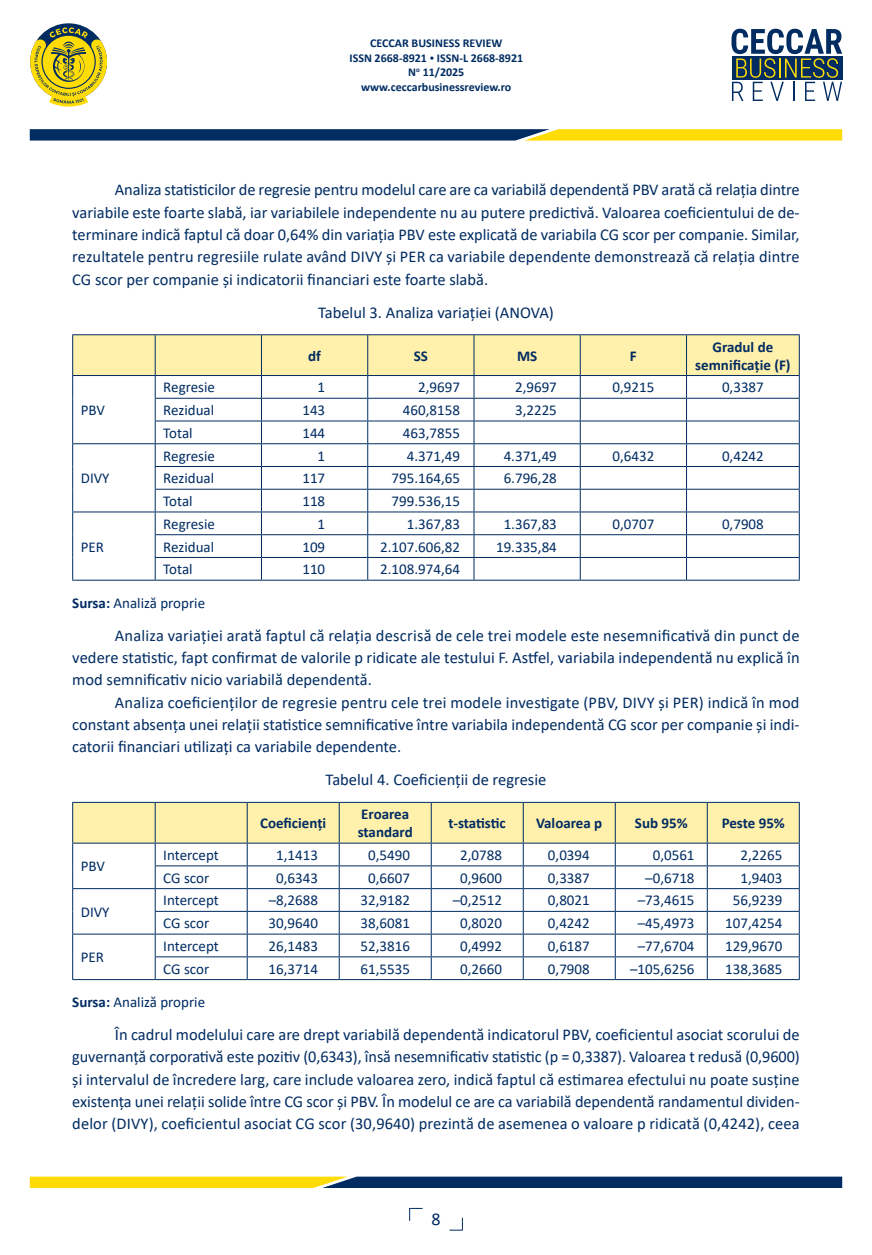
<style>
.page{position:relative;width:872px;height:1255px;background:#fff}
.page>*{position:absolute;margin:0;border:0;box-sizing:border-box;transform-origin:0 0}
.t1{font:18px "Calibri";color:#002c62}
.t2{font:16.5px/22.4px "Calibri";color:#002c62;text-align:justify}
.t3{font:15px "Calibri";color:#002c62}
.t4{font:700 15px/18px "Calibri";color:#002c62;text-align:center}
.t5{font:700 12px/14.4px "Calibri";color:#002c62;text-align:center}
.s1{font-size:9px}
.s2{font-weight:700}
</style>
<div class="page">
<svg style="left:409px;top:1207px;width:13px;height:13px"></svg>
<svg style="left:30px;top:27px;width:77px;height:80px"></svg>
<svg style="left:731px;top:29px;width:111px;height:72px"></svg>
<svg style="left:30px;top:129px;width:812px;height:11px"></svg>
<svg style="left:30px;top:1176px;width:812px;height:11px"></svg>
<svg style="left:449px;top:1217px;width:14px;height:13px"></svg>
<hr style="left:72px;top:334px;width:83px;height:1px;background:#002c62">
<hr style="left:155px;top:334px;width:106px;height:1px;background:#002c62">
<hr style="left:261px;top:334px;width:107px;height:1px;background:#002c62">
<hr style="left:368px;top:334px;width:106px;height:1px;background:#002c62">
<hr style="left:474px;top:334px;width:106px;height:1px;background:#002c62">
<hr style="left:580px;top:334px;width:106px;height:1px;background:#002c62">
<hr style="left:686px;top:334px;width:113px;height:1px;background:#002c62">
<svg style="left:72px;top:335px;width:728px;height:245px"></svg>
<hr style="left:72px;top:580px;width:83px;height:1px;background:#002c62">
<hr style="left:155px;top:580px;width:106px;height:1px;background:#002c62">
<hr style="left:261px;top:580px;width:107px;height:1px;background:#002c62">
<hr style="left:368px;top:580px;width:106px;height:1px;background:#002c62">
<hr style="left:474px;top:580px;width:106px;height:1px;background:#002c62">
<hr style="left:580px;top:580px;width:106px;height:1px;background:#002c62">
<hr style="left:686px;top:580px;width:113px;height:1px;background:#002c62">
<svg style="left:72px;top:802px;width:728px;height:177px"></svg>
<hr style="left:72px;top:979px;width:83px;height:1px;background:#002c62">
<hr style="left:155px;top:979px;width:92px;height:1px;background:#002c62">
<hr style="left:247px;top:979px;width:92px;height:1px;background:#002c62">
<hr style="left:339px;top:979px;width:92px;height:1px;background:#002c62">
<hr style="left:431px;top:979px;width:92px;height:1px;background:#002c62">
<hr style="left:523px;top:979px;width:92px;height:1px;background:#002c62">
<hr style="left:615px;top:979px;width:92px;height:1px;background:#002c62">
<hr style="left:707px;top:979px;width:92px;height:1px;background:#002c62">
<p class="t5" style="left:349px;top:36px;width:175px">CECCAR BUSINESS REVIEW<br>ISSN 2668-8921 <span class="s1">•</span> ISSN-L 2668-8921<br>N<sup>o</sup> 11/2025 www.ceccarbusinessreview.ro</p>
<p class="t2" style="left:72px;top:178px;width:729px;text-indent:43px">Analiza statisticilor de regresie pentru modelul care are ca variabilă dependentă PBV arată că relația dintre variabile este foarte slabă, iar variabilele independente nu au putere predictivă. Valoarea coeficientului de de&shy;terminare indică faptul că doar 0,64% din variația PBV este explicată de variabila CG scor per companie. Similar, rezultatele pentru regresiile rulate având DIVY și PER ca variabile dependente demonstrează că relația dintre CG scor per companie și indicatorii financiari este foarte slabă.</p>
<p class="t2" style="left:318px;top:301px;width:237px">Tabelul 3. Analiza variației (ANOVA)</p>
<p class="t4" style="left:308px;top:346px;width:14px">df</p>
<p class="t4" style="left:414px;top:346px;width:16px">SS</p>
<p class="t4" style="left:517px;top:346px;width:22px">MS</p>
<p class="t4" style="left:630px;top:346px;width:8px">F</p>
<p class="t4" style="left:695px;top:337px;width:97px">Gradul de semnificație (F)</p>
<p class="t3" style="left:81px;top:399px;width:26px">PBV</p>
<p class="t3" style="left:163px;top:377px;width:53px">Regresie</p>
<p class="t3" style="left:317px;top:377px;width:9px">1</p>
<p class="t3" style="left:418px;top:377px;width:43px">2,9697</p>
<p class="t3" style="left:515px;top:377px;width:43px">2,9697</p>
<p class="t3" style="left:612px;top:377px;width:43px">0,9215</p>
<p class="t3" style="left:722px;top:377px;width:43px">0,3387</p>
<p class="t3" style="left:163px;top:399px;width:52px">Rezidual</p>
<p class="t3" style="left:302px;top:399px;width:24px">143</p>
<p class="t3" style="left:403px;top:399px;width:58px">460,8158</p>
<p class="t3" style="left:515px;top:399px;width:43px">3,2225</p>
<p class="t3" style="left:163px;top:422px;width:31px">Total</p>
<p class="t3" style="left:302px;top:422px;width:24px">144</p>
<p class="t3" style="left:403px;top:422px;width:58px">463,7855</p>
<p class="t3" style="left:81px;top:468px;width:30px">DIVY</p>
<p class="t3" style="left:163px;top:445px;width:53px">Regresie</p>
<p class="t3" style="left:317px;top:445px;width:9px">1</p>
<p class="t3" style="left:407px;top:445px;width:55px">4.371,49</p>
<p class="t3" style="left:504px;top:445px;width:55px">4.371,49</p>
<p class="t3" style="left:612px;top:445px;width:43px">0,6432</p>
<p class="t3" style="left:722px;top:445px;width:43px">0,4242</p>
<p class="t3" style="left:163px;top:468px;width:52px">Rezidual</p>
<p class="t3" style="left:302px;top:468px;width:24px">117</p>
<p class="t3" style="left:391px;top:468px;width:70px">795.164,65</p>
<p class="t3" style="left:504px;top:468px;width:55px">6.796,28</p>
<p class="t3" style="left:163px;top:490px;width:31px">Total</p>
<p class="t3" style="left:302px;top:490px;width:24px">118</p>
<p class="t3" style="left:391px;top:490px;width:70px">799.536,15</p>
<p class="t3" style="left:163px;top:513px;width:53px">Regresie</p>
<p class="t3" style="left:317px;top:513px;width:9px">1</p>
<p class="t3" style="left:407px;top:513px;width:55px">1.367,83</p>
<p class="t3" style="left:504px;top:513px;width:55px">1.367,83</p>
<p class="t3" style="left:612px;top:513px;width:43px">0,0707</p>
<p class="t3" style="left:722px;top:513px;width:43px">0,7908</p>
<p class="t3" style="left:163px;top:536px;width:52px">Rezidual</p>
<p class="t3" style="left:302px;top:536px;width:24px">109</p>
<p class="t3" style="left:380px;top:536px;width:81px">2.107.606,82</p>
<p class="t3" style="left:496px;top:536px;width:62px">19.335,84</p>
<p class="t3" style="left:163px;top:559px;width:31px">Total</p>
<p class="t3" style="left:302px;top:559px;width:24px">110</p>
<p class="t3" style="left:380px;top:559px;width:81px">2.108.974,64</p>
<p class="t3" style="left:72px;top:592px;width:134px"><span class="s2">Sursa:</span> Analiză proprie</p>
<p class="t2" style="left:72px;top:623px;width:729px;text-indent:43px">Analiza variației arată faptul că relația descrisă de cele trei modele este nesemnificativă din punct de vedere statistic, fapt confirmat de valorile p ridicate ale testului F. Astfel, variabila independentă nu explică în mod semnificativ nicio variabilă dependentă.</p>
<p class="t2" style="left:72px;top:690px;width:728px;text-indent:43px">Analiza coeficienților de regresie pentru cele trei modele investigate (PBV, DIVY și PER) indică în mod constant absența unei relații statistice semnificative între variabila independentă CG scor per companie și indi&shy;catorii financiari utilizați ca variabile dependente.</p>
<p class="t2" style="left:325px;top:768px;width:222px">Tabelul 4. Coeficienții de regresie</p>
<p class="t4" style="left:260px;top:814px;width:68px">Coeficienți</p>
<p class="t4" style="left:358px;top:805px;width:56px;text-align:left">Eroarea standard</p>
<p class="t4" style="left:448px;top:814px;width:59px">t-statistic</p>
<p class="t4" style="left:536px;top:814px;width:68px">Valoarea p</p>
<p class="t4" style="left:635px;top:814px;width:54px">Sub 95%</p>
<p class="t4" style="left:721px;top:814px;width:65px">Peste 95%</p>
<p class="t3" style="left:81px;top:855px;width:26px">PBV</p>
<p class="t3" style="left:81px;top:536px;width:25px">PER</p>
<p class="t3" style="left:163px;top:844px;width:57px">Intercept</p>
<p class="t3" style="left:276px;top:844px;width:43px">1,1413</p>
<p class="t3" style="left:368px;top:844px;width:43px">0,5490</p>
<p class="t3" style="left:460px;top:844px;width:43px">2,0788</p>
<p class="t3" style="left:548px;top:844px;width:43px">0,0394</p>
<p class="t3" style="left:653px;top:844px;width:43px">0,0561</p>
<p class="t3" style="left:740px;top:844px;width:43px">2,2265</p>
<p class="t3" style="left:163px;top:867px;width:47px">CG scor</p>
<p class="t3" style="left:276px;top:867px;width:43px">0,6343</p>
<p class="t3" style="left:368px;top:867px;width:43px">0,6607</p>
<p class="t3" style="left:460px;top:867px;width:43px">0,9600</p>
<p class="t3" style="left:548px;top:867px;width:43px">0,3387</p>
<p class="t3" style="left:645px;top:867px;width:51px">–0,6718</p>
<p class="t3" style="left:740px;top:867px;width:43px">1,9403</p>
<p class="t3" style="left:81px;top:901px;width:30px">DIVY</p>
<p class="t3" style="left:163px;top:890px;width:57px">Intercept</p>
<p class="t3" style="left:269px;top:890px;width:51px">–8,2688</p>
<p class="t3" style="left:360px;top:890px;width:51px">32,9182</p>
<p class="t3" style="left:453px;top:890px;width:51px">–0,2512</p>
<p class="t3" style="left:548px;top:890px;width:43px">0,8021</p>
<p class="t3" style="left:637px;top:890px;width:58px">–73,4615</p>
<p class="t3" style="left:733px;top:890px;width:51px">56,9239</p>
<p class="t3" style="left:163px;top:912px;width:47px">CG scor</p>
<p class="t3" style="left:268px;top:912px;width:51px">30,9640</p>
<p class="t3" style="left:360px;top:912px;width:51px">38,6081</p>
<p class="t3" style="left:460px;top:912px;width:43px">0,8020</p>
<p class="t3" style="left:548px;top:912px;width:43px">0,4242</p>
<p class="t3" style="left:637px;top:912px;width:58px">–45,4973</p>
<p class="t3" style="left:725px;top:912px;width:58px">107,4254</p>
<p class="t3" style="left:163px;top:935px;width:57px">Intercept</p>
<p class="t3" style="left:268px;top:935px;width:51px">26,1483</p>
<p class="t3" style="left:360px;top:935px;width:51px">52,3816</p>
<p class="t3" style="left:460px;top:935px;width:43px">0,4992</p>
<p class="t3" style="left:548px;top:935px;width:43px">0,6187</p>
<p class="t3" style="left:637px;top:935px;width:58px">–77,6704</p>
<p class="t3" style="left:725px;top:935px;width:58px">129,9670</p>
<p class="t3" style="left:163px;top:958px;width:47px">CG scor</p>
<p class="t3" style="left:268px;top:958px;width:51px">16,3714</p>
<p class="t3" style="left:360px;top:958px;width:51px">61,5535</p>
<p class="t3" style="left:460px;top:958px;width:43px">0,2660</p>
<p class="t3" style="left:548px;top:958px;width:43px">0,7908</p>
<p class="t3" style="left:630px;top:958px;width:66px">–105,6256</p>
<p class="t3" style="left:725px;top:958px;width:58px">138,3685</p>
<p class="t3" style="left:72px;top:991px;width:134px"><span class="s2">Sursa:</span> Analiză proprie</p>
<p class="t2" style="left:72px;top:1022px;width:729px;text-indent:43px">În cadrul modelului care are drept variabilă dependentă indicatorul PBV, coeficientul asociat scorului de guvernanță corporativă este pozitiv (0,6343), însă nesemnificativ statistic (p = 0,3387). Valoarea t redusă (0,9600) și intervalul de încredere larg, care include valoarea zero, indică faptul că estimarea efectului nu poate susține existența unei relații solide între CG scor și PBV. În modelul ce are ca variabilă dependentă randamentul dividen&shy;delor (DIVY), coeficientul asociat CG scor (30,9640) prezintă de asemenea o valoare p ridicată (0,4242), ceea</p>
<p class="t3" style="left:81px;top:946px;width:25px">PER</p>
<p class="t1" style="left:431px;top:1206px;width:11px">8</p>
</div>
